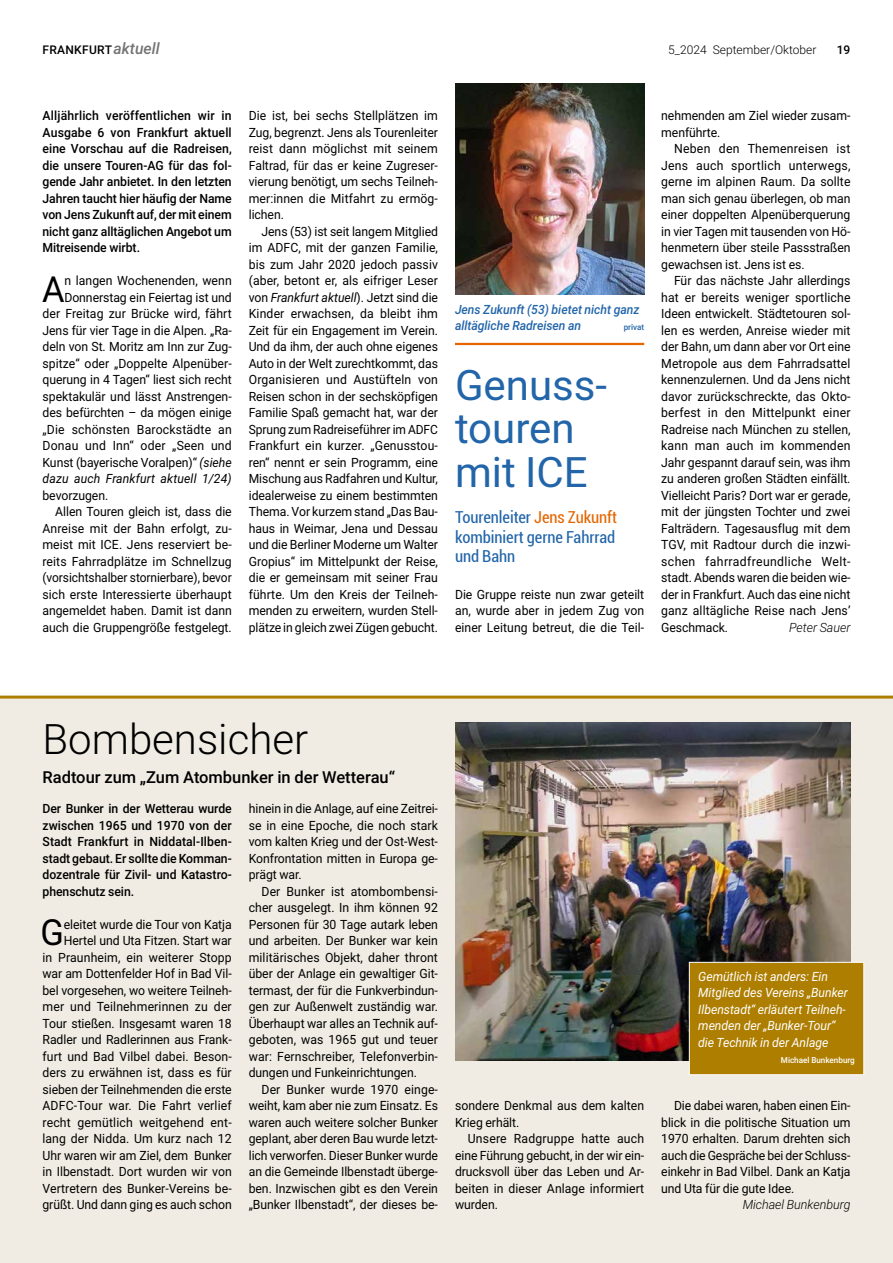
<style>
.page{position:relative;width:893px;height:1263px;background:#fff}
.page>*{position:absolute;margin:0;border:0;box-sizing:border-box;transform-origin:0 0}
.t1{font:42px/43.5px "Roboto";color:#2265a9}
.t2{font:300 42px "Roboto";color:#000}
.t3{font:36px "Roboto";color:#000;scale:.96 1}
.t4{font:condensed 16.5px/19.5px "Roboto";letter-spacing:-.005em;color:#2265a9;text-align:justify}
.t5{font:500 16.5px "Roboto";color:#000}
.t6{font:12.75px/16.5px "Roboto";letter-spacing:-.005em;color:#000;text-align:justify;scale:.96 1}
.t7{font:500 12.75px/16.5px "Roboto";letter-spacing:-.005em;color:#000;text-align:justify;scale:.96 1}
.t8{font:italic 12.75px/16.5px "Roboto";letter-spacing:-.005em;color:#fff;scale:.96 1}
.t9{font:italic 500 12.75px/16.5px "Roboto";letter-spacing:-.005em;color:#2265a9;scale:.96 1}
.t10{font:12.75px "Roboto";letter-spacing:-.005em;color:#000;scale:.94 1}
.t11{font:italic 300 12.75px "Roboto";letter-spacing:-.005em;color:#000}
.t12{font:300 12px "Roboto";color:#000}
.t13{font:500 12px "Roboto";letter-spacing:.025em;color:#000}
.t14{font:500 8.25px "Roboto";color:#fff}
.t15{font:500 8.25px "Roboto";color:#2265a9}
.s1{font-style:italic;font-size:15.75px;color:#757474}
.s2{font-style:italic}
.s3{color:#e56600}
</style>
<div class="page">
<div style="left:0;top:698px;width:893px;height:565px;background:#f0ece3"></div>
<img style="left:455px;top:83px;width:189px;height:211px">
<img style="left:455px;top:723px;width:395px;height:338px">
<hr style="left:455px;top:343px;width:189px;height:2px;background:#e56600">
<div style="left:688px;top:961px;width:176px;height:114px;background:#ad7e00"></div>
<hr style="left:0;top:696px;width:893px;height:3px;background:#ad7e00">
<p class="t13" style="left:43px;top:42px;width:119px">FRANKFURT<span class="s1">aktuell</span></p>
<p class="t12" style="left:668px;top:42px;width:150px">5_2024 September/Oktober</p>
<p class="t13" style="left:837px;top:42px;width:15px">19</p>
<p class="t7" style="left:43px;top:107px;width:199px">Alljährlich veröffentlichen wir in Ausgabe 6 von Frankfurt aktuell eine Vorschau auf die Radreisen, die unsere Touren-AG für das fol&shy;gende Jahr anbietet. In den letzten Jahren taucht hier häufig der Name von Jens Zukunft auf, der mit einem nicht ganz alltäglichen Angebot um Mitreisende wirbt.</p>
<h2 class="t3" style="left:42px;top:264px;width:25px">A</h2>
<p class="t6" style="left:43px;top:272px;width:199px;text-align:right">n langen Wochenenden, wenn Donnerstag ein Feiertag ist und<br>der Freitag zur Brücke wird, fährt Jens für vier Tage in die Alpen. „Ra&shy;deln von St. Moritz am Inn zur Zug&shy;spitze“ oder „Doppelte Alpenüber&shy;querung in 4 Tagen“ liest sich recht spektakulär und lässt Anstrengen&shy;des befürchten – da mögen einige „Die schönsten Barockstädte an Donau und Inn“ oder „Seen und Kunst (bayerische Voralpen)“ <span class="s2">(siehe dazu auch Frankfurt aktuell 1/24)</span></p>
<p class="t6" style="left:43px;top:486px;width:70px">bevorzugen.</p>
<p class="t6" style="left:55px;top:503px;width:185px">Allen Touren gleich ist, dass die</p>
<p class="t6" style="left:43px;top:519px;width:199px">Anreise mit der Bahn erfolgt, zu-</p>
<p class="t6" style="left:43px;top:536px;width:199px">meist mit ICE. Jens reserviert be-</p>
<p class="t6" style="left:43px;top:553px;width:199px">reits Fahrradplätze im Schnellzug</p>
<p class="t10" style="left:43px;top:569px;width:203px">(vorsichtshalber stornierbare), bevor</p>
<p class="t6" style="left:43px;top:586px;width:199px">sich erste Interessierte überhaupt</p>
<p class="t6" style="left:43px;top:602px;width:199px">angemeldet haben. Damit ist dann</p>
<p class="t6" style="left:43px;top:619px;width:199px">auch die Gruppengröße festgelegt.</p>
<p class="t6" style="left:249px;top:107px;width:199px">Die ist, bei sechs Stellplätzen im Zug, begrenzt. Jens als Tourenleiter reist dann möglichst mit seinem Faltrad, für das er keine Zugreser&shy;vierung benötigt, um sechs Teilneh&shy;mer:innen die Mitfahrt zu ermög&shy;lichen.</p>
<p class="t6" style="left:249px;top:223px;width:199px;text-indent:13px">Jens (53) ist seit langem Mitglied im ADFC, mit der ganzen Familie, bis zum Jahr 2020 jedoch passiv (aber, betont er, als eifriger Leser von <span class="s2">Frankfurt aktuell</span>). Jetzt sind die Kinder erwachsen, da bleibt ihm Zeit für ein Engagement im Verein.<br>Und da ihm, der auch ohne eigenes Auto in der Welt zurechtkommt, das Organisieren und Austüfteln von Reisen schon in der sechsköpfigen Familie Spaß gemacht hat, war der Sprung zum Radreiseführer im ADFC Frankfurt ein kurzer. „Genusstou&shy;ren“ nennt er sein Programm, eine Mischung aus Radfahren und Kultur, idealerweise zu einem bestimmten Thema. Vor kurzem stand „Das Bau&shy;haus in Weimar, Jena und Dessau und die Berliner Moderne um Walter Gropius“ im Mittelpunkt der Reise, die er gemeinsam mit seiner Frau führte. Um den Kreis der Teilneh&shy;menden zu erweitern, wurden Stell&shy;plätze in gleich zwei Zügen gebucht.</p>
<p class="t9" style="left:455px;top:300px;width:194px">Jens Zukunft (53) bietet nicht ganz alltägliche Radreisen an</p>
<p class="t15" style="left:624px;top:321px;width:22px">privat</p>
<h1 class="t1" style="left:455px;top:362px;width:152px">Genuss&shy;touren mit ICE</h1>
<p class="t4" style="left:455px;top:507px;width:164px">Tourenleiter <span class="s3">Jens Zukunft </span>kombiniert gerne Fahrrad und Bahn</p>
<p class="t6" style="left:455px;top:586px;width:199px">Die Gruppe reiste nun zwar geteilt an, wurde aber in jedem Zug von einer Leitung betreut, die die Teil-</p>
<p class="t6" style="left:661px;top:107px;width:199px">nehmenden am Ziel wieder zusam&shy;menführte.</p>
<p class="t6" style="left:661px;top:140px;width:199px;text-indent:13px">Neben den Themenreisen ist Jens auch sportlich unterwegs, gerne im alpinen Raum. Da sollte man sich genau überlegen, ob man einer doppelten Alpenüberquerung in vier Tagen mit tausenden von Hö&shy;henmetern über steile Passstraßen gewachsen ist. Jens ist es.</p>
<p class="t6" style="left:661px;top:272px;width:199px;text-indent:13px">Für das nächste Jahr allerdings hat er bereits weniger sportliche Ideen entwickelt. Städtetouren sol&shy;len es werden, Anreise wieder mit der Bahn, um dann aber vor Ort eine Metropole aus dem Fahrradsattel kennenzulernen. Und da Jens nicht davor zurückschreckte, das Okto&shy;berfest in den Mittelpunkt einer Radreise nach München zu stellen, kann man auch im kommenden Jahr gespannt darauf sein, was ihm zu anderen großen Städten einfällt.<br>Vielleicht Paris? Dort war er gerade, mit der jüngsten Tochter und zwei Falträdern. Tagesausflug mit dem TGV, mit Radtour durch die inzwi&shy;schen fahrradfreundliche Welt&shy;stadt. Abends waren die beiden wie&shy;der in Frankfurt. Auch das eine nicht ganz alltägliche Reise nach Jens’ Geschmack.</p>
<p class="t11" style="left:789px;top:618px;width:63px">Peter Sauer</p>
<h1 class="t2" style="left:43px;top:709px;width:267px">Bombensicher</h1>
<p class="t5" style="left:43px;top:765px;width:354px">Radtour zum „Zum Atombunker in der Wetterau“</p>
<p class="t7" style="left:43px;top:800px;width:199px">Der Bunker in der Wetterau wurde zwischen 1965 und 1970 von der Stadt Frankfurt in Niddatal-Ilben&shy;stadt gebaut. Er sollte die Komman&shy;dozentrale für Zivil- und Katastro&shy;phenschutz sein.</p>
<h2 class="t3" style="left:40px;top:907px;width:26px">G</h2>
<p class="t6" style="left:43px;top:916px;width:199px;text-align:right">eleitet wurde die Tour von Katja Hertel und Uta Fitzen. Start war<br>in Praunheim, ein weiterer Stopp war am Dottenfelder Hof in Bad Vil&shy;bel vorgesehen, wo weitere Teilneh&shy;mer und Teilnehmerinnen zu der Tour stießen. Insgesamt waren 18<br>Radler und Radlerinnen aus Frank&shy;furt und Bad Vilbel dabei. Beson&shy;ders zu erwähnen ist, dass es für sieben der Teilnehmenden die erste ADFC-Tour war. Die Fahrt verlief recht gemütlich weitgehend ent&shy;lang der Nidda. Um kurz nach 12<br>Uhr waren wir am Ziel, dem Bunker in Ilbenstadt. Dort wurden wir von Vertretern des Bunker-Vereins be&shy;grüßt. Und dann ging es auch schon</p>
<p class="t6" style="left:249px;top:800px;width:199px">hinein in die Anlage, auf eine Zeitrei&shy;se in eine Epoche, die noch stark vom kalten Krieg und der Ost-West-Konfrontation mitten in Europa ge&shy;prägt war.</p>
<p class="t6" style="left:249px;top:883px;width:199px;text-indent:13px">Der Bunker ist atombombensi&shy;cher ausgelegt. In ihm können 92<br>Personen für 30 Tage autark leben und arbeiten. Der Bunker war kein militärisches Objekt, daher thront über der Anlage ein gewaltiger Git&shy;termast, der für die Funkverbindun&shy;gen zur Außenwelt zuständig war.<br>Überhaupt war alles an Technik auf&shy;geboten, was 1965 gut und teuer war: Fernschreiber, Telefonverbin&shy;dungen und Funkeinrichtungen.</p>
<p class="t6" style="left:249px;top:1081px;width:199px;text-indent:13px">Der Bunker wurde 1970 einge&shy;weiht, kam aber nie zum Einsatz. Es waren auch weitere solcher Bunker geplant, aber deren Bau wurde letzt&shy;lich verworfen. Dieser Bunker wurde an die Gemeinde Ilbenstadt überge&shy;ben. Inzwischen gibt es den Verein „Bunker Ilbenstadt“, der dieses be-</p>
<p class="t6" style="left:455px;top:1097px;width:199px">sondere Denkmal aus dem kalten<br>Krieg erhält.</p>
<p class="t6" style="left:455px;top:1130px;width:199px;text-indent:13px">Unsere Radgruppe hatte auch eine Führung gebucht, in der wir ein&shy;drucksvoll über das Leben und Ar&shy;beiten in dieser Anlage informiert wurden.</p>
<p class="t8" style="left:698px;top:967px;width:157px">Gemütlich ist anders: Ein<br>Mitglied des Vereins „Bunker<br>Ilbenstadt“ erläutert Teilneh&shy;menden der „Bunker-Tour“ die Technik in der Anlage</p>
<p class="t14" style="left:781px;top:1055px;width:75px">Michael Bunkenburg</p>
<p class="t6" style="left:661px;top:1097px;width:199px;text-indent:13px">Die dabei waren, haben einen Ein&shy;blick in die politische Situation um 1970 erhalten. Darum drehten sich auch die Gespräche bei der Schluss&shy;einkehr in Bad Vilbel. Dank an Katja und Uta für die gute Idee.</p>
<p class="t11" style="left:743px;top:1196px;width:109px">Michael Bunkenburg</p>
</div>
